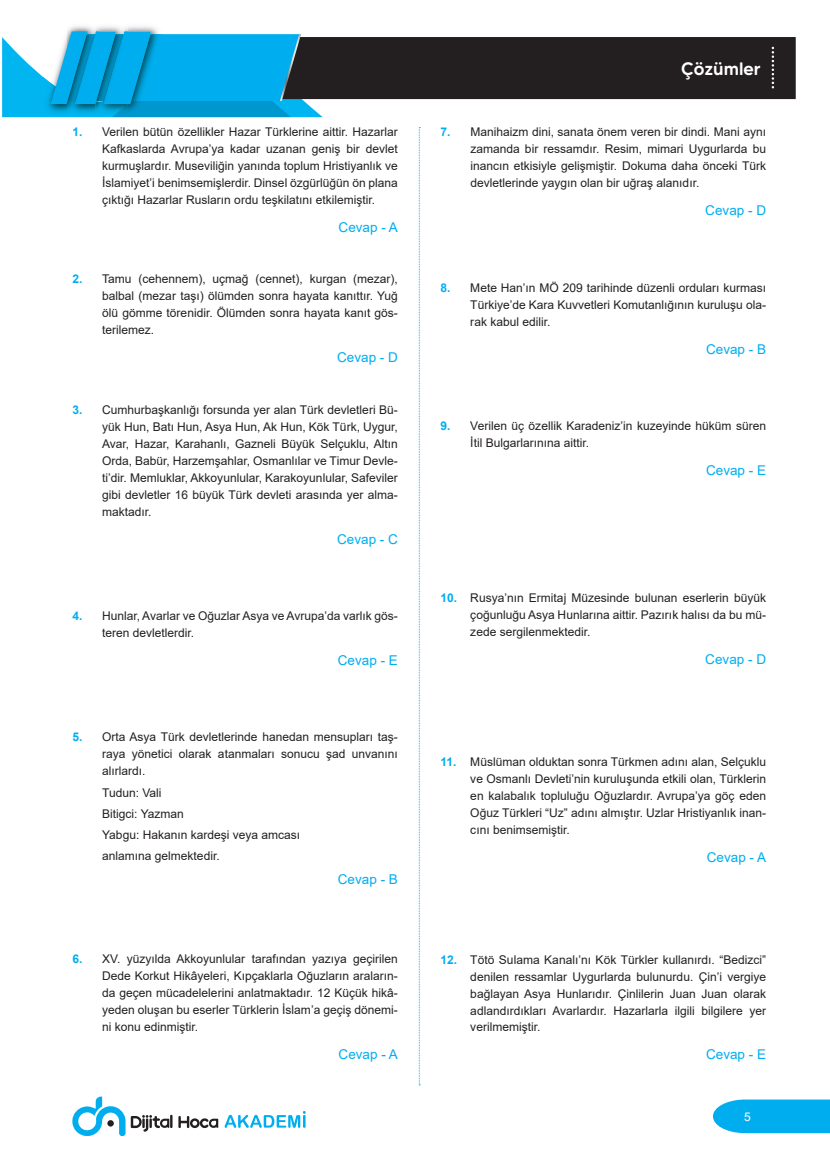
<style>
.page{position:relative;width:830px;height:1170px;background:#fff}
.page>*{position:absolute;margin:0;border:0;box-sizing:border-box;transform-origin:0 0}
.t1{font:500 18px "MADE Tommy Soft";color:#fff}
.CEVAP{font:13.5px "Arial";color:#00aeef}
.Çözüm_devam{font:12px/17px "Arial";color:#231f20;text-align:justify}
.t2{font:12px "Arial";color:#fff}
.s1{font-weight:700;color:#00aeef}
</style>
<div class="page">
<svg style="left:713px;top:1099px;width:116px;height:33px;background:#11b3f0"></svg>
<svg style="left:72px;top:1096px;width:53px;height:39px"></svg>
<svg style="left:107px;top:1119px;width:7px;height:7px"></svg>
<svg style="left:224px;top:1111px;width:81px;height:16px"></svg>
<svg style="left:178px;top:1116px;width:40px;height:12px"></svg>
<svg style="left:131px;top:1114px;width:41px;height:17px"></svg>
<svg style="left:418px;top:127px;width:2px;height:958px"></svg>
<div style="left:322px;top:37px;width:473px;height:62px;background:#231f20"></div>
<svg style="left:2px;top:26px;width:320px;height:91px;background:#2babda"></svg>
<svg style="left:771px;top:47px;width:2px;height:41px"></svg>
<p class="Çözüm_devam" style="left:102px;top:124px;width:297px;text-indent:-30px"><span class="s1">1.</span> Verilen bütün özellikler Hazar Türklerine aittir. Hazarlar Kafkaslarda Avrupa’ya kadar uzanan geniş bir devlet kurmuşlardır. Museviliğin yanında toplum Hristiyanlık ve İslamiyet’i benimsemişlerdir. Dinsel özgürlüğün ön plana çıktığı Hazarlar Rusların ordu teşkilatını etkilemiştir.</p>
<p class="CEVAP" style="left:338px;top:218px;width:61px">Cevap - A</p>
<p class="Çözüm_devam" style="left:102px;top:270px;width:297px;text-indent:-30px"><span class="s1">2.</span> Tamu (cehennem), uçmağ (cennet), kurgan (mezar), balbal (mezar taşı) ölümden sonra hayata kanıttır. Yuğ ölü gömme törenidir. Ölümden sonra hayata kanıt gös&shy;terilemez.</p>
<p class="CEVAP" style="left:337px;top:348px;width:62px">Cevap - D</p>
<p class="Çözüm_devam" style="left:102px;top:401px;width:297px;text-indent:-30px"><span class="s1">3.</span> Cumhurbaşkanlığı forsunda yer alan Türk devletleri Bü&shy;yük Hun, Batı Hun, Asya Hun, Ak Hun, Kök Türk, Uygur, Avar, Hazar, Karahanlı, Gazneli Büyük Selçuklu, Altın Orda, Babür, Harzemşahlar, Osmanlılar ve Timur Devle&shy;ti’dir. Memluklar, Akkoyunlular, Karakoyunlular, Safeviler gibi devletler 16 büyük Türk devleti arasında yer alma&shy;maktadır.</p>
<p class="CEVAP" style="left:337px;top:529px;width:62px">Cevap - C</p>
<p class="Çözüm_devam" style="left:102px;top:607px;width:297px;text-indent:-30px"><span class="s1">4.</span> Hunlar, Avarlar ve Oğuzlar Asya ve Avrupa’da varlık gös&shy;teren devletlerdir.</p>
<p class="CEVAP" style="left:338px;top:651px;width:62px">Cevap - E</p>
<p class="Çözüm_devam" style="left:102px;top:728px;width:297px;text-indent:-30px"><span class="s1">5.</span> Orta Asya Türk devletlerinde hanedan mensupları taş&shy;raya yönetici olarak atanmaları sonucu şad unvanını alırlardı.</p>
<p class="Çözüm_devam" style="left:102px;top:783px;width:61px">Tudun: Vali</p>
<p class="Çözüm_devam" style="left:102px;top:805px;width:83px">Bitigci: Yazman</p>
<p class="Çözüm_devam" style="left:102px;top:826px;width:199px">Yabgu: Hakanın kardeşi veya amcası</p>
<p class="Çözüm_devam" style="left:102px;top:847px;width:119px">anlamına gelmektedir.</p>
<p class="CEVAP" style="left:338px;top:869px;width:62px">Cevap - B</p>
<p class="Çözüm_devam" style="left:102px;top:950px;width:297px;text-indent:-30px"><span class="s1">6.</span> XV. yüzyılda Akkoyunlular tarafından yazıya geçirilen Dede Korkut Hikâyeleri, Kıpçaklarla Oğuzların araların&shy;da geçen mücadelelerini anlatmaktadır. 12 Küçük hikâ&shy;yeden oluşan bu eserler Türklerin İslam’a geçiş dönemi&shy;ni konu edinmiştir.</p>
<p class="CEVAP" style="left:338px;top:1044px;width:61px">Cevap - A</p>
<h1 class="t1" style="left:680px;top:57px;width:81px">Çözümler</h1>
<p class="Çözüm_devam" style="left:470px;top:124px;width:297px;text-indent:-30px"><span class="s1">7.</span> Manihaizm dini, sanata önem veren bir dindi. Mani aynı zamanda bir ressamdır. Resim, mimari Uygurlarda bu inancın etkisiyle gelişmiştir. Dokuma daha önceki Türk devletlerinde yaygın olan bir uğraş alanıdır.</p>
<p class="CEVAP" style="left:705px;top:201px;width:62px">Cevap - D</p>
<p class="Çözüm_devam" style="left:470px;top:279px;width:297px;text-indent:-30px"><span class="s1">8.</span> Mete Han’ın MÖ 209 tarihinde düzenli orduları kurması Türkiye’de Kara Kuvvetleri Komutanlığının kuruluşu ola&shy;rak kabul edilir.</p>
<p class="CEVAP" style="left:705px;top:339px;width:62px">Cevap - B</p>
<p class="Çözüm_devam" style="left:470px;top:417px;width:297px;text-indent:-30px"><span class="s1">9.</span> Verilen üç özellik Karadeniz’in kuzeyinde hüküm süren<br>İtil Bulgarlarınına aittir.</p>
<p class="CEVAP" style="left:705px;top:461px;width:62px">Cevap - E</p>
<p class="Çözüm_devam" style="left:470px;top:589px;width:297px;text-indent:-30px"><span class="s1">10.</span> Rusya’nın Ermitaj Müzesinde bulunan eserlerin büyük çoğunluğu Asya Hunlarına aittir. Pazırık halısı da bu mü&shy;zede sergilenmektedir.</p>
<p class="CEVAP" style="left:705px;top:650px;width:62px">Cevap - D</p>
<p class="Çözüm_devam" style="left:470px;top:753px;width:297px;text-indent:-30px"><span class="s1">11.</span> Müslüman olduktan sonra Türkmen adını alan, Selçuklu ve Osmanlı Devleti’nin kuruluşunda etkili olan, Türklerin en kalabalık topluluğu Oğuzlardır. Avrupa’ya göç eden Oğuz Türkleri “Uz” adını almıştır. Uzlar Hristiyanlık inan&shy;cını benimsemiştir.</p>
<p class="CEVAP" style="left:706px;top:847px;width:61px">Cevap - A</p>
<p class="Çözüm_devam" style="left:470px;top:950px;width:297px;text-indent:-30px"><span class="s1">12.</span> Tötö Sulama Kanalı’nı Kök Türkler kullanırdı. “Bedizci” denilen ressamlar Uygurlarda bulunurdu. Çin’i vergiye bağlayan Asya Hunlarıdır. Çinlilerin Juan Juan olarak adlandırdıkları Avarlardır. Hazarlarla ilgili bilgilere yer verilmemiştir.</p>
<p class="CEVAP" style="left:705px;top:1045px;width:62px">Cevap - E</p>
<p class="t2" style="left:743px;top:1108px;width:8px">5</p>
</div>
